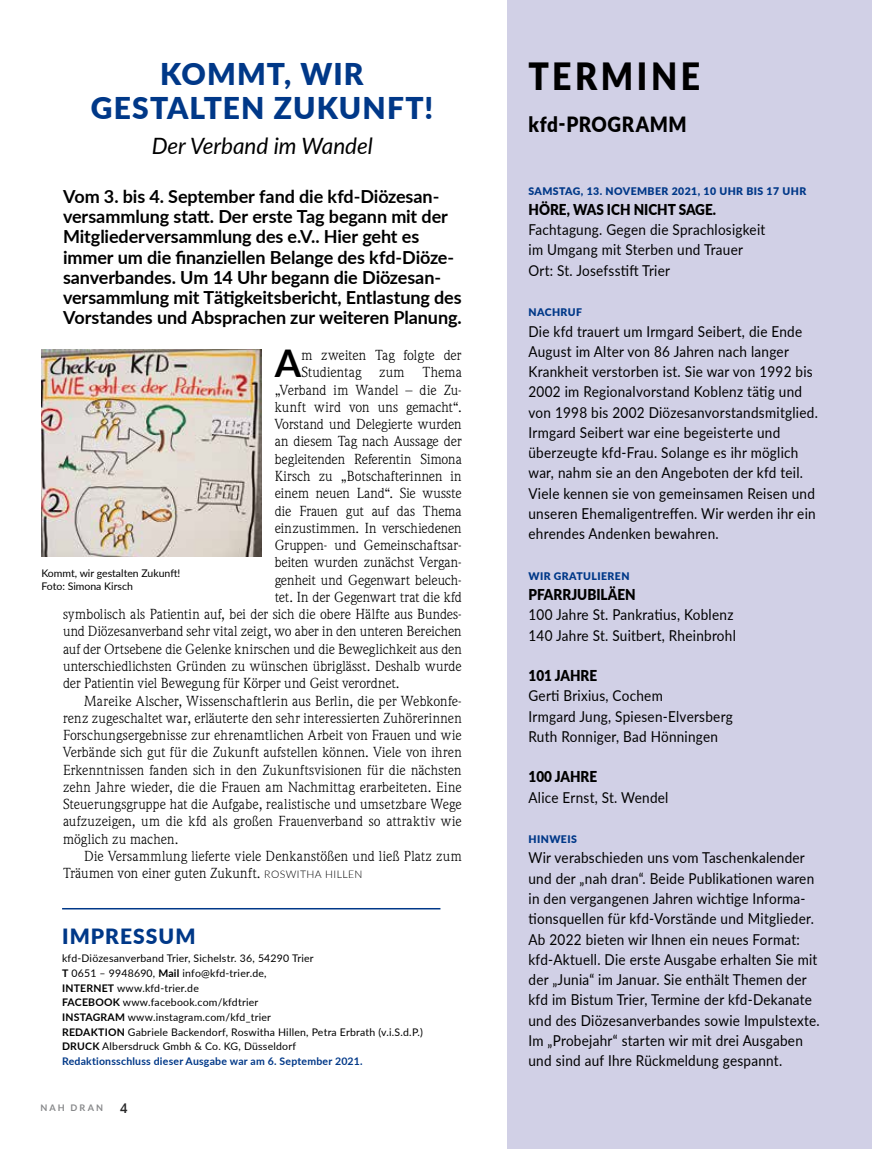
<style>
.page{position:relative;width:872px;height:1149px;background:#fff}
.page>*{position:absolute;margin:0;border:0;box-sizing:border-box;transform-origin:0 0}
.t1{font:700 38.1px "Lato";color:#000}
.t2{font:900 37.5px "Lato";letter-spacing:.105em;color:#000;scale:.9 1}
.t3{font:900 30px/34.5px "Lato";letter-spacing:.04em;color:#003888;text-align:center}
.t4{font:italic 22.5px "Lato";color:#000}
.t5{font:900 21px "Lato";letter-spacing:.03em;color:#000;scale:.9 1}
.t6{font:900 21px "Lato";letter-spacing:.05em;color:#003888}
.t7{font:700 18px/20.2px "Lato";letter-spacing:-.005em;color:#000}
.t8{font:15px/20.2px "Lato";letter-spacing:.02em;color:#000;scale:.9 1}
.t9{font:900 15px "Lato";color:#000;scale:.9 1}
.t10{font:14.25px "Weidemann Std";color:#000}
.t11{font:700 13.5px "Weidemann Std";color:#282829}
.t12{font:10.5px/14.7px "Lato";letter-spacing:.02em;color:#000}
.t13{font:900 10.5px "Lato";letter-spacing:.04em;color:#003888}
.t14{font:10.5px/13.5px "Lato";color:#000}
.t15{font:700 9.15px "Lato";letter-spacing:.225em;color:#87888a}
.s1{font-family:"Lato";font-weight:300;font-size:10.5px}
.s2{font-weight:700}
.s3{font-weight:700;color:#003888}
</style>
<div class="page">
<div style="left:507px;top:0;width:365px;height:1148px;background:#d1d0e6"></div>
<img style="left:41px;top:349px;width:221px;height:207px">
<hr style="left:62px;top:907px;width:378px;height:2px;background:#003888">
<h3 class="t3" style="left:91px;top:55px;width:344px">KOMMT, WIR<br>GESTALTEN ZUKUNFT!</h3>
<h3 class="t4" style="left:152px;top:130px;width:223px">Der Verband im Wandel</h3>
<p class="t7" style="left:63px;top:185px;width:400px">Vom 3. bis 4. September fand die kfd-Diözesan&shy;versammlung statt. Der erste Tag begann mit der Mitgliederversammlung des e.V.. Hier geht es immer um die finanziellen Belange des kfd-Diöze&shy;sanverbandes. Um 14 Uhr begann die Diözesan&shy;versammlung mit Tätigkeitsbericht, Entlastung des Vorstandes und Absprachen zur weiteren Planung.</p>
<h1 class="t1" style="left:275px;top:335px;width:28px">A</h1>
<p class="t10" style="left:301px;top:346px;width:162px">m zweiten Tag folgte der</p>
<p class="t10" style="left:301px;top:363px;width:162px">Studientag zum Thema</p>
<p class="t10" style="left:275px;top:380px;width:188px">„Verband im Wandel – die Zu-</p>
<p class="t10" style="left:275px;top:398px;width:188px">kunft wird von uns gemacht“.</p>
<p class="t10" style="left:275px;top:415px;width:188px">Vorstand und Delegierte wurden</p>
<p class="t10" style="left:275px;top:432px;width:188px">an diesem Tag nach Aussage der</p>
<p class="t10" style="left:275px;top:450px;width:189px">begleitenden Referentin Simona</p>
<p class="t10" style="left:275px;top:467px;width:188px">Kirsch zu „Botschafterinnen in</p>
<p class="t10" style="left:275px;top:484px;width:188px">einem neuen Land“. Sie wusste</p>
<p class="t10" style="left:275px;top:501px;width:188px">die Frauen gut auf das Thema</p>
<p class="t10" style="left:275px;top:519px;width:188px">einzustimmen. In verschiedenen</p>
<p class="t10" style="left:275px;top:536px;width:188px">Gruppen- und Gemeinschaftsar-</p>
<p class="t10" style="left:275px;top:553px;width:188px">beiten wurden zunächst Vergan-</p>
<p class="t10" style="left:275px;top:570px;width:188px">genheit und Gegenwart beleuch-</p>
<p class="t10" style="left:275px;top:588px;width:188px">tet. In der Gegenwart trat die kfd</p>
<p class="t10" style="left:63px;top:605px;width:400px">symbolisch als Patientin auf, bei der sich die obere Hälfte aus Bundes-</p>
<p class="t10" style="left:63px;top:622px;width:400px">und Diözesanverband sehr vital zeigt, wo aber in den unteren Bereichen</p>
<p class="t10" style="left:63px;top:639px;width:400px">auf der Ortsebene die Gelenke knirschen und die Beweglichkeit aus den</p>
<p class="t10" style="left:63px;top:657px;width:400px">unterschiedlichsten Gründen zu wünschen übriglässt. Deshalb wurde</p>
<p class="t10" style="left:63px;top:674px;width:338px">der Patientin viel Bewegung für Körper und Geist verordnet.</p>
<p class="t10" style="left:84px;top:691px;width:379px">Mareike Alscher, Wissenschaftlerin aus Berlin, die per Webkonfe-</p>
<p class="t10" style="left:63px;top:708px;width:400px">renz zugeschaltet war, erläuterte den sehr interessierten Zuhörerinnen</p>
<p class="t10" style="left:63px;top:726px;width:400px">Forschungsergebnisse zur ehrenamtlichen Arbeit von Frauen und wie</p>
<p class="t10" style="left:63px;top:743px;width:400px">Verbände sich gut für die Zukunft aufstellen können. Viele von ihren</p>
<p class="t10" style="left:63px;top:760px;width:400px">Erkenntnissen fanden sich in den Zukunftsvisionen für die nächsten</p>
<p class="t10" style="left:63px;top:777px;width:400px">zehn Jahre wieder, die die Frauen am Nachmittag erarbeiteten. Eine</p>
<p class="t10" style="left:63px;top:795px;width:400px">Steuerungsgruppe hat die Aufgabe, realistische und umsetzbare Wege</p>
<p class="t10" style="left:63px;top:812px;width:400px">aufzuzeigen, um die kfd als großen Frauenverband so attraktiv wie</p>
<p class="t10" style="left:63px;top:829px;width:117px">möglich zu machen.</p>
<p class="t10" style="left:84px;top:846px;width:379px">Die Versammlung lieferte viele Denkanstößen und ließ Platz zum</p>
<p class="t10" style="left:63px;top:864px;width:301px">Träumen von einer guten Zukunft. <span class="s1">ROSWITHA HILLEN</span></p>
<p class="t14" style="left:41px;top:565px;width:141px">Kommt, wir gestalten Zukunft!<br>Foto: Simona Kirsch</p>
<h3 class="t6" style="left:62px;top:920px;width:135px">IMPRESSUM</h3>
<p class="t12" style="left:62px;top:950px;width:362px">kfd-Diözesanverband Trier, Sichelstr. 36, 54290 Trier<br><span class="s2">T</span> 0651 – 9948690, <span class="s2">Mail</span> info@kfd-trier.de,<br><span class="s2">INTERNET</span> www.kfd-trier.de<br><span class="s2">FACEBOOK</span> www.facebook.com/kfdtrier<br><span class="s2">INSTAGRAM</span> www.instagram.com/kfd_trier<br><span class="s2">REDAKTION</span> Gabriele Backendorf, Roswitha Hillen, Petra Erbrath (v.i.S.d.P.)<br><span class="s2">DRUCK</span> Albersdruck Gmbh &amp; Co. KG, Düsseldorf<br><span class="s3">Redaktionsschluss dieser Ausgabe war am 6. September 2021.</span></p>
<p class="t15" style="left:40px;top:1100px;width:64px">NAH DRAN</p>
<p class="t11" style="left:120px;top:1098px;width:9px">4</p>
<h2 class="t2" style="left:528px;top:48px;width:193px">TERMINE</h2>
<h3 class="t5" style="left:528px;top:109px;width:177px">kfd-PROGRAMM</h3>
<p class="t13" style="left:528px;top:183px;width:279px">SAMSTAG, 13. NOVEMBER 2021, 10 UHR BIS 17 UHR</p>
<p class="t9" style="left:528px;top:198px;width:210px">HÖRE, WAS ICH NICHT SAGE.</p>
<p class="t8" style="left:528px;top:219px;width:265px">Fachtagung. Gegen die Sprachlosigkeit im Umgang mit Sterben und Trauer<br>Ort: St. Josefsstift Trier</p>
<p class="t13" style="left:528px;top:304px;width:55px">NACHRUF</p>
<p class="t8" style="left:528px;top:320px;width:323px">Die kfd trauert um Irmgard Seibert, die Ende August im Alter von 86 Jahren nach langer Krankheit verstorben ist. Sie war von 1992 bis 2002 im Regionalvorstand Koblenz tätig und von 1998 bis 2002 Diözesanvorstandsmitglied.<br>Irmgard Seibert war eine begeisterte und überzeugte kfd-Frau. Solange es ihr möglich war, nahm sie an den Angeboten der kfd teil.<br>Viele kennen sie von gemeinsamen Reisen und unseren Ehemaligentreffen. Wir werden ihr ein ehrendes Andenken bewahren.</p>
<p class="t13" style="left:528px;top:567px;width:102px">WIR GRATULIEREN</p>
<p class="t9" style="left:528px;top:583px;width:120px">PFARRJUBILÄEN</p>
<p class="t8" style="left:528px;top:604px;width:232px">100 Jahre St. Pankratius, Koblenz<br>140 Jahre St. Suitbert, Rheinbrohl</p>
<p class="t9" style="left:528px;top:664px;width:78px">101 JAHRE</p>
<p class="t8" style="left:528px;top:685px;width:228px">Gerti Brixius, Cochem<br>Irmgard Jung, Spiesen-Elversberg<br>Ruth Ronniger, Bad Hönningen</p>
<p class="t9" style="left:528px;top:765px;width:78px">100 JAHRE</p>
<p class="t8" style="left:528px;top:786px;width:157px">Alice Ernst, St. Wendel</p>
<p class="t13" style="left:528px;top:831px;width:50px">HINWEIS</p>
<p class="t8" style="left:528px;top:847px;width:325px">Wir verabschieden uns vom Taschenkalender und der „nah dran“. Beide Publikationen waren in den vergangenen Jahren wichtige Informa&shy;tionsquellen für kfd-Vorstände und Mitglieder.<br>Ab 2022 bieten wir Ihnen ein neues Format: kfd-Aktuell. Die erste Ausgabe erhalten Sie mit der „Junia“ im Januar. Sie enthält Themen der kfd im Bistum Trier, Termine der kfd-Dekanate und des Diözesanverbandes sowie Impulstexte.<br>Im „Probejahr“ starten wir mit drei Ausgaben und sind auf Ihre Rückmeldung gespannt.</p>
</div>
